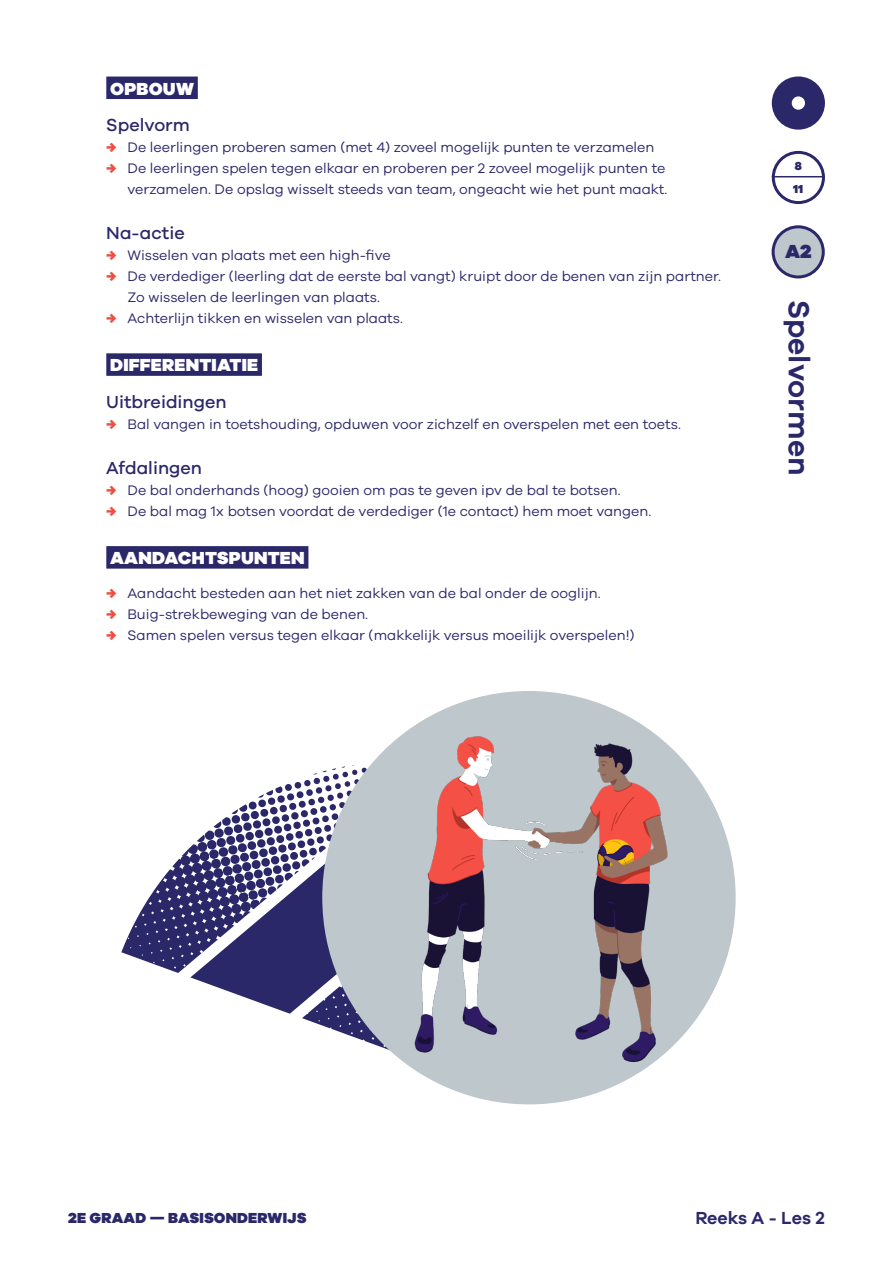
<style>
.page{position:relative;width:893px;height:1263px;background:#fff}
.page>*{position:absolute;margin:0;border:0;box-sizing:border-box;transform-origin:0 0}
.Titel_rechts{font:600 30px "Galano Grotesque";color:#2b286a}
.t1{font:900 19.5px "Galano Grotesque";color:#2b286a}
.Ondertitel{font:500 18px "Galano Grotesque";color:#2b286a}
.Titel_Onderdeel_-_Bl{font:900 18px "Galano Grotesque";letter-spacing:.01em;color:#fff}
.t2{font:600 18px "Galano Grotesque";color:#2b286a}
.t3{font:900 15px "Galano Grotesque";letter-spacing:.01em;color:#2b286a}
.t4{font:14.25px/21px "Galano Grotesque";color:#2b286a;text-align:right}
.t5{font:900 12px/22.8px "Galano Grotesque";color:#2b286a}
.s1{font-weight:900;color:#ef4d44}
</style>
<div class="page">
<div style="left:772px;top:76px;width:53px;height:54px;background:#2b286a;border-radius:50%"></div>
<div style="left:792px;top:96px;width:13px;height:14px;background:#fff;border-radius:50%"></div>
<div style="left:773px;top:227px;width:50px;height:50px;background:#bdc7cc;border-radius:50%"></div>
<div style="left:772px;top:225px;width:53px;height:53px;border:3px solid #2b286a;border-radius:50%"></div>
<div style="left:772px;top:151px;width:53px;height:53px;border:3px solid #2b286a;border-radius:50%"></div>
<hr style="left:772px;top:176px;width:53px;height:1px;background:#2b286a">
<div style="left:106px;top:77px;width:92px;height:22px;background:#2b286a"></div>
<div style="left:106px;top:353px;width:156px;height:23px;background:#2b286a"></div>
<div style="left:106px;top:546px;width:202px;height:23px;background:#2b286a"></div>
<svg style="left:121px;top:764px;width:277px;height:294px"></svg>
<img style="left:322px;top:691px;width:414px;height:413px;border-radius:207px">
<p class="Titel_Onderdeel_-_Bl" style="left:110px;top:77px;width:85px">OPBOUW</p>
<p class="Ondertitel" style="left:106px;top:114px;width:85px">Spelvorm</p>
<p class="t4" style="left:106px;top:137px;width:550px"><span class="s1">→</span> De leerlingen proberen samen (met 4) zoveel mogelijk punten te verzamelen</p>
<p class="t4" style="left:106px;top:158px;width:563px"><span class="s1">→</span> De leerlingen spelen tegen elkaar en proberen per 2 zoveel mogelijk punten te verzamelen. De opslag wisselt steeds van team, ongeacht wie het punt maakt.</p>
<p class="Ondertitel" style="left:106px;top:222px;width:80px">Na-actie</p>
<p class="t4" style="left:106px;top:245px;width:286px"><span class="s1">→</span> Wisselen van plaats met een high-five</p>
<p class="t4" style="left:128px;top:266px;width:595px;text-align:left;text-indent:-21px"><span class="s1">→</span> De verdediger (leerling dat de eerste bal vangt) kruipt door de benen van zijn partner.<br>Zo wisselen de leerlingen van plaats.</p>
<p class="t4" style="left:106px;top:308px;width:298px"><span class="s1">→</span> Achterlijn tikken en wisselen van plaats.</p>
<p class="Titel_Onderdeel_-_Bl" style="left:110px;top:354px;width:149px">DIFFERENTIATIE</p>
<p class="Ondertitel" style="left:106px;top:391px;width:122px">Uitbreidingen</p>
<p class="t4" style="left:106px;top:413px;width:576px"><span class="s1">→</span> Bal vangen in toetshouding, opduwen voor zichzelf en overspelen met een toets.</p>
<p class="Ondertitel" style="left:106px;top:457px;width:97px">Afdalingen</p>
<p class="t4" style="left:106px;top:479px;width:516px"><span class="s1">→</span> De bal onderhands (hoog) gooien om pas te geven ipv de bal te botsen.</p>
<p class="t4" style="left:106px;top:500px;width:546px"><span class="s1">→</span> De bal mag 1x botsen voordat de verdediger (1e contact) hem moet vangen.</p>
<p class="Titel_Onderdeel_-_Bl" style="left:110px;top:546px;width:196px">AANDACHTSPUNTEN</p>
<p class="t4" style="left:106px;top:582px;width:496px"><span class="s1">→</span> Aandacht besteden aan het niet zakken van de bal onder de ooglijn.</p>
<p class="t4" style="left:106px;top:603px;width:263px"><span class="s1">→</span> Buig-strekbeweging van de benen.</p>
<p class="t4" style="left:106px;top:624px;width:530px"><span class="s1">→</span> Samen spelen versus tegen elkaar (makkelijk versus moeilijk overspelen!)</p>
<p class="t5" style="left:793px;top:154px;width:12px">8<br>11</p>
<h2 class="t1" style="left:785px;top:239px;width:28px">A2</h2>
<p class="Titel_rechts" style="left:817px;top:300px;width:177px;rotate:90deg">Spelvormen</p>
<p class="t3" style="left:68px;top:1208px;width:240px">2E GRAAD — BASISONDERWIJS</p>
<p class="t2" style="left:695px;top:1206px;width:131px">Reeks A - Les 2</p>
</div>
